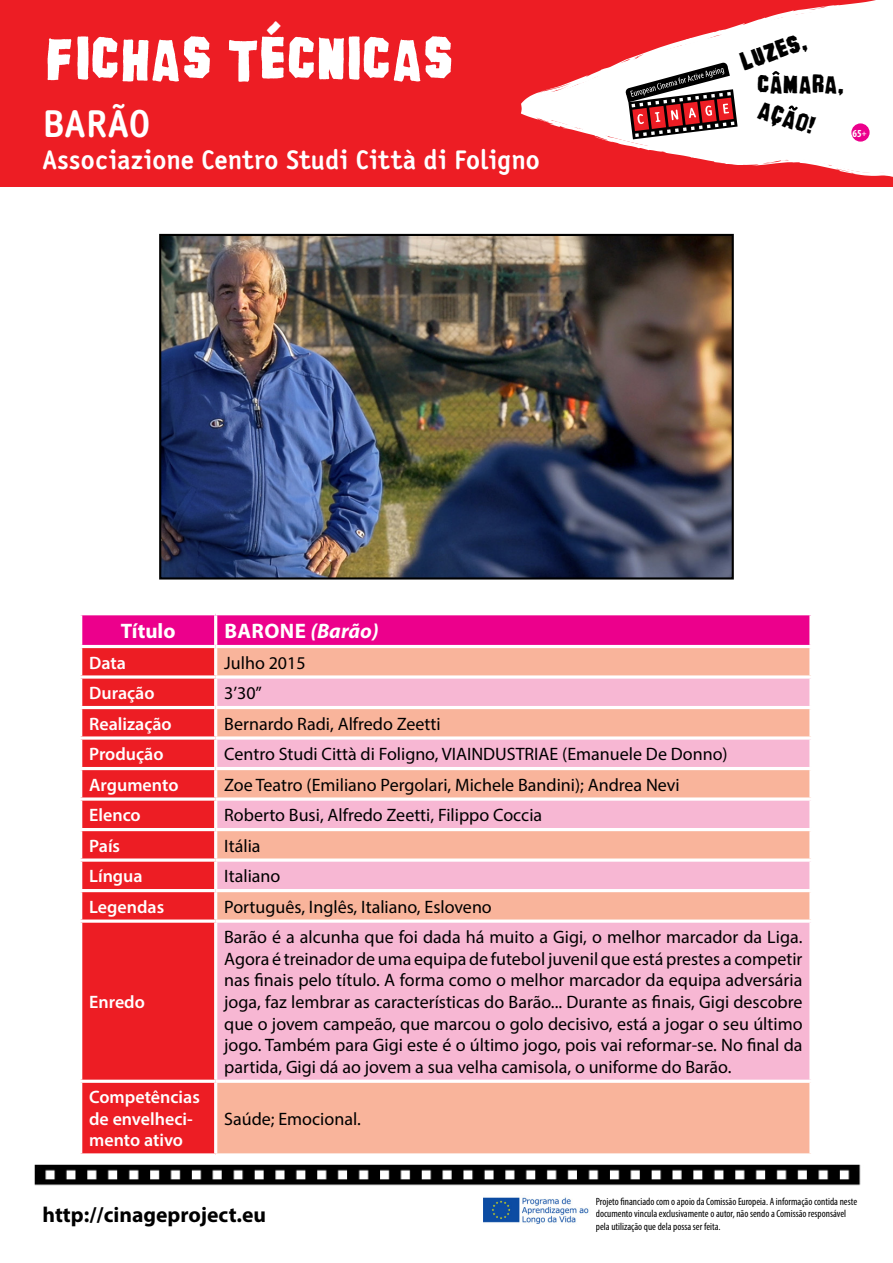
<style>
.page{position:relative;width:893px;height:1263px;background:#fff}
.page>*{position:absolute;margin:0;border:0;box-sizing:border-box;transform-origin:0 0}
.t1{font:51.3px "banhart black";letter-spacing:-.1em;color:#fff}
.t2{font:700 39px "Saturday Sans ICG";color:#fff}
.t3{font:700 27px "Saturday Sans ICG";color:#fff}
.t4{font:700 21.6px "Myriad Pro";color:#000}
.t5{font:21.6px "banhart black";letter-spacing:-.1em;color:#000}
.t6{font:italic 700 21px "Myriad Pro";color:#fff}
.t7{font:700 21px "Myriad Pro";color:#fff}
.t8{font:18px/21.6px "Myriad Pro";color:#000;text-align:justify}
.t9{font:600 18px/21.6px "Myriad Pro";color:#fff}
.t10{font:700 condensed 10.8px "Myriad Pro";color:#fff}
.t11{font:condensed 10.5px/12.6px "Myriad Pro";color:#000}
.s1{font-size:8.1px}
.s2{font-style:normal}
</style>
<div class="page">
<div style="left:0;top:0;width:893px;height:187px;background:#ed1d24"></div>
<svg style="left:521px;top:0;width:372px;height:177px;fill:#fff"></svg>
<svg style="left:594px;top:130px;width:2px;height:7px"></svg>
<svg style="left:877px;top:171px;width:12px;height:6px"></svg>
<svg style="left:818px;top:159px;width:13px;height:3px"></svg>
<svg style="left:565px;top:85px;width:16px;height:5px"></svg>
<svg style="left:803px;top:13px;width:13px;height:2px"></svg>
<svg style="left:625px;top:62px;width:113px;height:77px"></svg>
<div style="left:851px;top:123px;width:19px;height:19px;background:#ec008c;border-radius:50%"></div>
<svg style="left:770px;top:70px;width:12px;height:8px"></svg>
<svg style="left:786px;top:104px;width:14px;height:8px"></svg>
<img style="left:34px;top:1164px;width:827px;height:22px">
<img style="left:483px;top:1197px;width:106px;height:27px">
<img style="left:162px;top:237px;width:569px;height:339px">
<div style="left:159px;top:234px;width:575px;height:345px;border:2px solid #000"></div>
<div style="left:82px;top:615px;width:727px;height:30px;background:#ec008c"></div>
<div style="left:82px;top:648px;width:132px;height:505px;background:#ed1d24"></div>
<div style="left:217px;top:648px;width:592px;height:505px;background:#f9b49b"></div>
<svg style="left:217px;top:679px;width:592px;height:401px;background:#f7b6c3"></svg>
<hr style="left:214px;top:615px;width:3px;height:30px;background:#fff">
<svg style="left:80px;top:675px;width:136px;height:4px"></svg>
<hr style="left:79px;top:706px;width:137px;height:3px;background:#fff">
<svg style="left:80px;top:736px;width:136px;height:4px"></svg>
<hr style="left:79px;top:767px;width:137px;height:3px;background:#fff">
<svg style="left:80px;top:797px;width:136px;height:4px"></svg>
<hr style="left:79px;top:828px;width:137px;height:3px;background:#fff">
<svg style="left:80px;top:858px;width:136px;height:4px"></svg>
<hr style="left:79px;top:889px;width:137px;height:3px;background:#fff">
<svg style="left:80px;top:919px;width:136px;height:4px"></svg>
<hr style="left:79px;top:1080px;width:137px;height:3px;background:#fff">
<svg style="left:809px;top:615px;width:2px;height:30px"></svg>
<svg style="left:809px;top:648px;width:1px;height:27px"></svg>
<svg style="left:216px;top:675px;width:595px;height:4px"></svg>
<svg style="left:809px;top:679px;width:1px;height:27px"></svg>
<hr style="left:216px;top:706px;width:597px;height:3px;background:#fff">
<svg style="left:809px;top:709px;width:2px;height:27px"></svg>
<svg style="left:216px;top:736px;width:595px;height:4px"></svg>
<svg style="left:809px;top:740px;width:1px;height:27px"></svg>
<hr style="left:216px;top:767px;width:597px;height:3px;background:#fff">
<svg style="left:809px;top:770px;width:2px;height:27px"></svg>
<svg style="left:216px;top:797px;width:595px;height:4px"></svg>
<svg style="left:809px;top:801px;width:1px;height:27px"></svg>
<hr style="left:216px;top:828px;width:597px;height:3px;background:#fff">
<svg style="left:809px;top:831px;width:2px;height:27px"></svg>
<svg style="left:216px;top:858px;width:595px;height:4px"></svg>
<svg style="left:809px;top:862px;width:1px;height:27px"></svg>
<hr style="left:216px;top:889px;width:597px;height:3px;background:#fff">
<svg style="left:809px;top:892px;width:2px;height:27px"></svg>
<svg style="left:216px;top:919px;width:595px;height:4px"></svg>
<svg style="left:809px;top:923px;width:2px;height:157px"></svg>
<hr style="left:216px;top:1080px;width:597px;height:3px;background:#fff">
<svg style="left:809px;top:1083px;width:1px;height:70px"></svg>
<svg style="left:771px;top:120px;width:6px;height:7px"></svg>
<h1 class="t1" style="left:43px;top:24px;width:414px">FICHAS TECNICAS</h1>
<h2 class="t2" style="left:43px;top:101px;width:109px">BARÃO</h2>
<h3 class="t3" style="left:43px;top:144px;width:499px">Associazione Centro Studi Città di Foligno</h3>
<p class="t5" style="left:735px;top:50px;width:72px;rotate:-20deg">LUZES,</p>
<p class="t5" style="left:756px;top:69px;width:91px">CAMARA,</p>
<p class="t5" style="left:762px;top:95px;width:62px;rotate:17deg">ACAO!</p>
<p class="t10" style="left:853px;top:127px;width:16px">65<span class="s1">+</span></p>
<p class="t7" style="left:121px;top:617px;width:56px">Título</p>
<p class="t6" style="left:224px;top:617px;width:156px"><span class="s2">BARONE</span> (Barão)</p>
<p class="t9" style="left:89px;top:651px;width:38px">Data</p>
<p class="t8" style="left:224px;top:651px;width:83px">Julho 2015</p>
<p class="t9" style="left:89px;top:682px;width:67px">Duração</p>
<p class="t8" style="left:224px;top:682px;width:39px">3’30”</p>
<p class="t9" style="left:89px;top:712px;width:84px">Realização</p>
<p class="t8" style="left:224px;top:712px;width:218px">Bernardo Radi, Alfredo Zeetti</p>
<p class="t9" style="left:89px;top:743px;width:76px">Produção</p>
<p class="t8" style="left:224px;top:743px;width:505px">Centro Studi Città di Foligno, VIAINDUSTRIAE (Emanuele De Donno)</p>
<p class="t9" style="left:89px;top:773px;width:91px">Argumento</p>
<p class="t8" style="left:224px;top:773px;width:457px">Zoe Teatro (Emiliano Pergolari, Michele Bandini); Andrea Nevi</p>
<p class="t9" style="left:89px;top:804px;width:53px">Elenco</p>
<p class="t8" style="left:224px;top:804px;width:319px">Roberto Busi, Alfredo Zeetti, Filippo Coccia</p>
<p class="t9" style="left:89px;top:834px;width:32px">País</p>
<p class="t8" style="left:224px;top:834px;width:38px">Itália</p>
<p class="t9" style="left:89px;top:865px;width:55px">Língua</p>
<p class="t8" style="left:224px;top:865px;width:58px">Italiano</p>
<p class="t9" style="left:89px;top:895px;width:76px">Legendas</p>
<p class="t8" style="left:224px;top:895px;width:269px">Português, Inglês, Italiano, Esloveno</p>
<p class="t9" style="left:89px;top:991px;width:57px">Enredo</p>
<p class="t9" style="left:89px;top:1086px;width:112px">Competências de envelheci&shy;mento ativo</p>
<p class="t8" style="left:224px;top:926px;width:580px">Barão é a alcunha que foi dada há muito a Gigi, o melhor marcador da Liga.<br>Agora é treinador de uma equipa de futebol juvenil que está prestes a competir nas finais pelo título. A forma como o melhor marcador da equipa adversária joga, faz lembrar as características do Barão... Durante as finais, Gigi descobre que o jovem campeão, que marcou o golo decisivo, está a jogar o seu último jogo. Também para Gigi este é o último jogo, pois vai reformar-se. No final da partida, Gigi dá ao jovem a sua velha camisola, o uniforme do Barão.</p>
<p class="t8" style="left:224px;top:1108px;width:138px">Saúde; Emocional.</p>
<p class="t4" style="left:43px;top:1200px;width:225px">http://cinageproject.eu</p>
<p class="t11" style="left:596px;top:1195px;width:263px">Projeto financiado com o apoio da Comissão Europeia. A informação contida neste documento vincula exclusivamente o autor, não sendo a Comissão responsável pela utilização que dela possa ser feita.</p>
</div>
